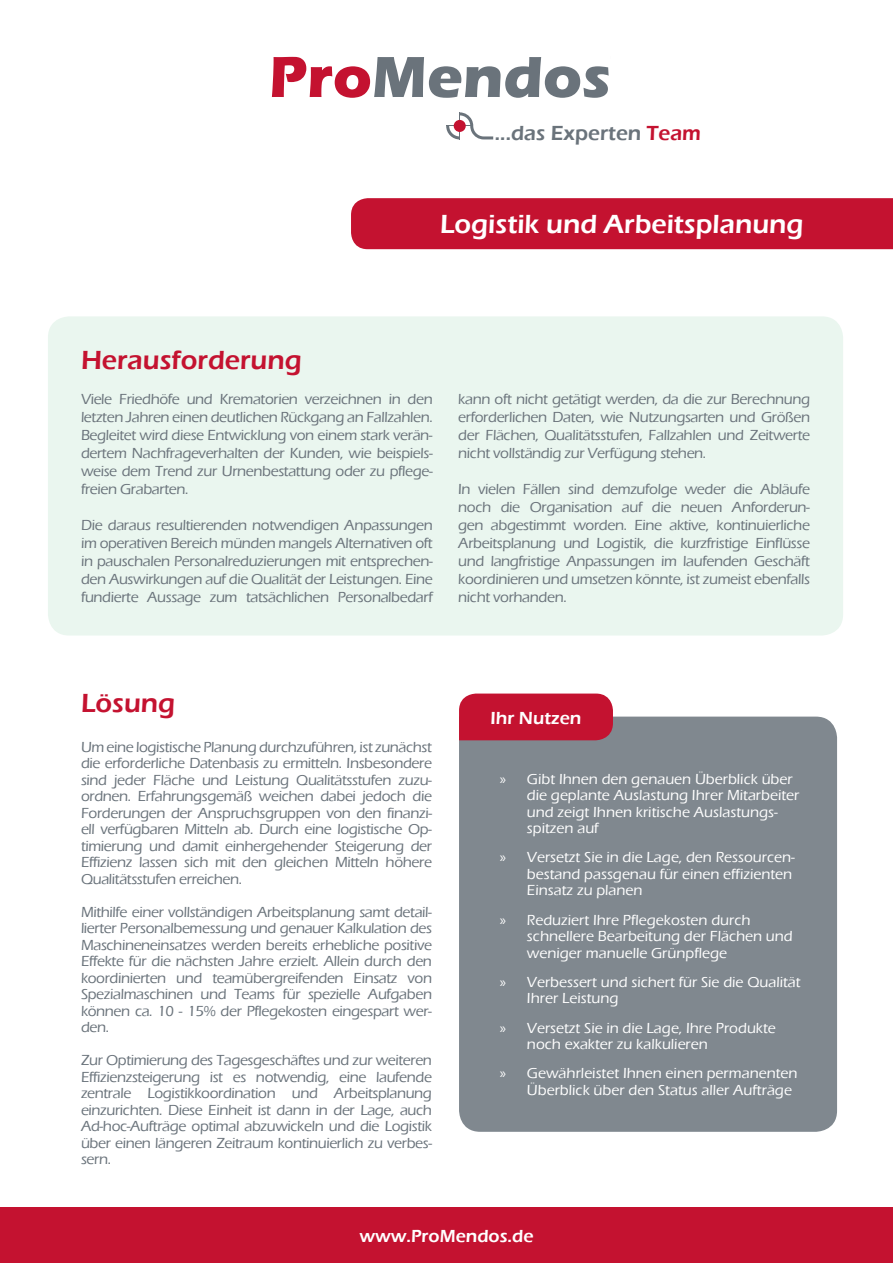
<style>
.page{position:relative;width:893px;height:1263px;background:#fff}
.page>*{position:absolute;margin:0;border:0;box-sizing:border-box;transform-origin:0 0}
.t1{font:700 60px "Eras ITC";color:#6a737b}
.t2{font:600 27px "Eras ITC";color:#fff}
.t3{font:600 27px "Eras ITC";color:#c41230}
.t4{font:600 21px "Eras ITC";color:#6a737b}
.t5{font:600 18px "Eras ITC";color:#fff}
.t6{font:500 15px/16.5px "Eras ITC";letter-spacing:-.025em;color:#6a737b;text-align:justify}
.t7{font:500 15px/16.5px "Eras ITC";color:#fff}
.s1{color:#c41230}
.s2{font-family:"Myriad Pro";font-weight:400}
</style>
<div class="page">
<div style="left:0;top:1208px;width:893px;height:55px;background:#c41230"></div>
<svg style="left:446px;top:112px;width:47px;height:27px"></svg>
<div style="left:454px;top:120px;width:12px;height:12px;background:#c41230;border-radius:50%"></div>
<div style="left:48px;top:316px;width:795px;height:319px;background:#eaf6ef;border-radius:21px"></div>
<div style="left:459px;top:717px;width:378px;height:415px;background:#80888f"></div>
<div style="left:459px;top:693px;width:154px;height:47px;background:#c41230"></div>
<div style="left:351px;top:198px;width:542px;height:51px;background:#c41230"></div>
<h1 class="t1" style="left:269px;top:43px;width:344px"><span class="s1">Pro</span>Mendos</h1>
<h3 class="t4" style="left:495px;top:121px;width:208px">...das Experten <span class="s1">Team</span></h3>
<h2 class="t2" style="left:440px;top:209px;width:365px">Logistik und Arbeitsplanung</h2>
<h2 class="t3" style="left:81px;top:345px;width:222px">Herausforderung</h2>
<p class="t6" style="left:81px;top:390px;width:353px;line-height:18px">Viele Friedhöfe und Krematorien verzeichnen in den letzten Jahren einen deutlichen Rückgang an Fallzahlen.<br>Begleitet wird diese Entwicklung von einem stark verän&shy;dertem Nachfrageverhalten der Kunden, wie beispiels&shy;weise dem Trend zur Urnenbestattung oder zu pflege&shy;freien Grabarten.</p>
<p class="t6" style="left:81px;top:516px;width:353px;line-height:18px">Die daraus resultierenden notwendigen Anpassungen im operativen Bereich münden mangels Alternativen oft in pauschalen Personalreduzierungen mit entsprechen&shy;den Auswirkungen auf die Qualität der Leistungen. Eine fundierte Aussage zum tatsächlichen Personalbedarf</p>
<p class="t6" style="left:458px;top:390px;width:353px;line-height:18px">kann oft nicht getätigt werden, da die zur Berechnung erforderlichen Daten, wie Nutzungsarten und Größen der Flächen, Qualitätsstufen, Fallzahlen und Zeitwerte nicht vollständig zur Verfügung stehen.</p>
<p class="t6" style="left:458px;top:480px;width:353px;line-height:18px">In vielen Fällen sind demzufolge weder die Abläufe noch die Organisation auf die neuen Anforderun&shy;gen abgestimmt worden. Eine aktive, kontinuierliche Arbeitsplanung und Logistik, die kurzfristige Einflüsse und langfristige Anpassungen im laufenden Geschäft koordinieren und umsetzen könnte, ist zumeist ebenfalls nicht vorhanden.</p>
<h2 class="t3" style="left:81px;top:688px;width:96px">Lösung</h2>
<p class="t6" style="left:81px;top:739px;width:353px">Um eine logistische Planung durchzuführen, ist zunächst die erforderliche Datenbasis zu ermitteln. Insbesondere sind jeder Fläche und Leistung Qualitätsstufen zuzu&shy;ordnen. Erfahrungsgemäß weichen dabei jedoch die Forderungen der Anspruchsgruppen von den finanzi&shy;ell verfügbaren Mitteln ab. Durch eine logistische Op&shy;timierung und damit einhergehender Steigerung der Effizienz lassen sich mit den gleichen Mitteln höhere Qualitätsstufen erreichen.</p>
<p class="t6" style="left:81px;top:904px;width:353px">Mithilfe einer vollständigen Arbeitsplanung samt detail&shy;lierter Personalbemessung und genauer Kalkulation des Maschineneinsatzes werden bereits erhebliche positive Effekte für die nächsten Jahre erzielt. Allein durch den koordinierten und teamübergreifenden Einsatz von Spezialmaschinen und Teams für spezielle Aufgaben können ca. 10 - 15% der Pflegekosten eingespart wer&shy;den.</p>
<p class="t6" style="left:81px;top:1052px;width:353px">Zur Optimierung des Tagesgeschäftes und zur weiteren Effizienzsteigerung ist es notwendig, eine laufende zentrale Logistikkoordination und Arbeitsplanung einzurichten. Diese Einheit ist dann in der Lage, auch Ad-hoc-Aufträge optimal abzuwickeln und die Logistik über einen längeren Zeitraum kontinuierlich zu verbes&shy;sern.</p>
<p class="t5" style="left:491px;top:707px;width:92px">Ihr Nutzen</p>
<p class="t7" style="left:527px;top:770px;width:274px;text-indent:-27px"><span class="s2">»</span> Gibt Ihnen den genauen Überblick über die geplante Auslastung Ihrer Mitarbeiter und zeigt Ihnen kritische Auslastungs&shy;spitzen auf</p>
<p class="t7" style="left:527px;top:849px;width:269px;text-indent:-27px"><span class="s2">»</span> Versetzt Sie in die Lage, den Ressourcen&shy;bestand passgenau für einen effizienten<br>Einsatz zu planen</p>
<p class="t7" style="left:527px;top:911px;width:267px;text-indent:-27px"><span class="s2">»</span> Reduziert Ihre Pflegekosten durch schnellere Bearbeitung der Flächen und weniger manuelle Grünpflege</p>
<p class="t7" style="left:527px;top:974px;width:275px;text-indent:-27px"><span class="s2">»</span> Verbessert und sichert für Sie die Qualität<br>Ihrer Leistung</p>
<p class="t7" style="left:527px;top:1019px;width:250px;text-indent:-27px"><span class="s2">»</span> Versetzt Sie in die Lage, Ihre Produkte noch exakter zu kalkulieren</p>
<p class="t7" style="left:527px;top:1065px;width:272px;text-indent:-27px"><span class="s2">»</span> Gewährleistet Ihnen einen permanenten<br>Überblick über den Status aller Aufträge</p>
<p class="t5" style="left:359px;top:1225px;width:176px">www.ProMendos.de</p>
</div>
